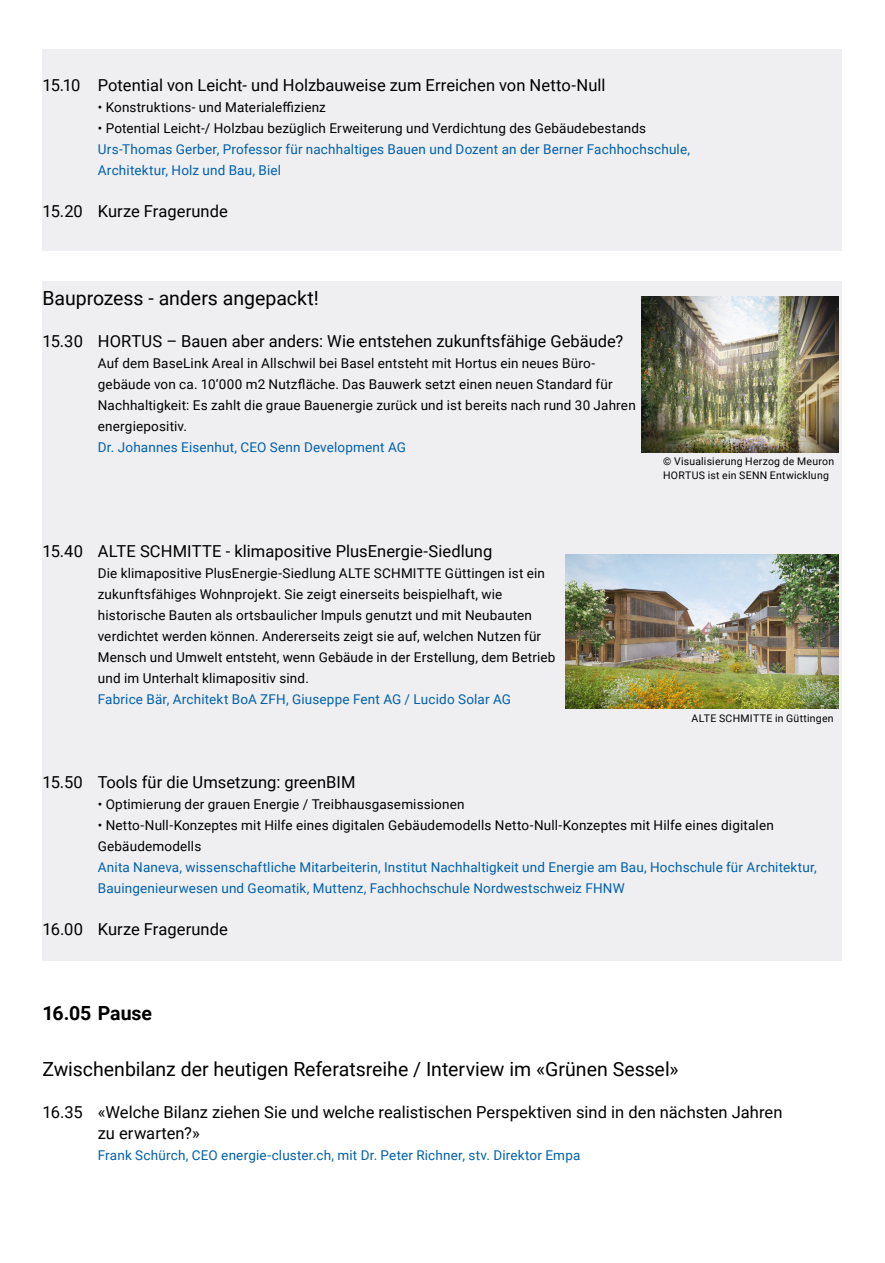
<style>
.page{position:relative;width:885px;height:1263px;background:#fff}
.page>*{position:absolute;margin:0;border:0;box-sizing:border-box;transform-origin:0 0}
.t1{font:19.5px "Roboto";color:#000}
.t2{font:700 19.5px "Roboto";letter-spacing:-.005em;color:#000}
.t3{font:16.5px/21px "Roboto";letter-spacing:.005em;color:#000}
.t4{font:13.5px/21px "Roboto";letter-spacing:.01em;color:#000}
.t5{font:13.5px/21px "Roboto";letter-spacing:.01em;color:#0060ac}
.t6{font:10.5px/13.5px "Roboto";letter-spacing:.025em;color:#000}
</style>
<div class="page">
<div style="left:43px;top:282px;width:799px;height:679px;background:#efeff1"></div>
<img style="left:566px;top:555px;width:272px;height:153px">
<img style="left:642px;top:296px;width:196px;height:157px">
<div style="left:43px;top:49px;width:799px;height:201px;background:#efeff1"></div>
<p class="t3" style="left:43px;top:74px;width:564px">15.10 Potential von Leicht- und Holzbauweise zum Erreichen von Netto-Null</p>
<p class="t4" style="left:98px;top:96px;width:229px">• Konstruktions- und Materialeffizienz</p>
<p class="t4" style="left:98px;top:117px;width:549px">• Potential Leicht-/ Holzbau bezüglich Erweiterung und Verdichtung des Gebäudebestands</p>
<p class="t5" style="left:98px;top:138px;width:593px">Urs-Thomas Gerber, Professor für nachhaltiges Bauen und Dozent an der Berner Fachhochschule,<br>Architektur, Holz und Bau, Biel</p>
<p class="t3" style="left:43px;top:200px;width:187px">15.20 Kurze Fragerunde</p>
<h1 class="t1" style="left:43px;top:284px;width:278px">Bauprozess - anders angepackt!</h1>
<p class="t3" style="left:43px;top:330px;width:582px">15.30 HORTUS – Bauen aber anders: Wie entstehen zukunftsfähige Gebäude?</p>
<p class="t4" style="left:98px;top:352px;width:539px">Auf dem BaseLink Areal in Allschwil bei Basel entsteht mit Hortus ein neues Büro&shy;gebäude von ca. 10‘000 m2 Nutzfläche. Das Bauwerk setzt einen neuen Standard für Nachhaltigkeit: Es zahlt die graue Bauenergie zurück und ist bereits nach rund 30 Jahren energiepositiv.</p>
<p class="t5" style="left:98px;top:436px;width:309px">Dr. Johannes Eisenhut, CEO Senn Development AG</p>
<p class="t3" style="left:43px;top:540px;width:451px">15.40 ALTE SCHMITTE - klimapositive PlusEnergie-Siedlung</p>
<p class="t4" style="left:98px;top:562px;width:459px">Die klimapositive PlusEnergie-Siedlung ALTE SCHMITTE Güttingen ist ein zukunftsfähiges Wohnprojekt. Sie zeigt einerseits beispielhaft, wie historische Bauten als ortsbaulicher Impuls genutzt und mit Neubauten verdichtet werden können. Andererseits zeigt sie auf, welchen Nutzen für Mensch und Umwelt entsteht, wenn Gebäude in der Erstellung, dem Betrieb und im Unterhalt klimapositiv sind.</p>
<p class="t5" style="left:98px;top:688px;width:414px">Fabrice Bär, Architekt BoA ZFH, Giuseppe Fent AG / Lucido Solar AG</p>
<p class="t6" style="left:663px;top:454px;width:172px">© Visualisierung Herzog de Meuron<br>HORTUS ist ein SENN Entwicklung</p>
<p class="t6" style="left:691px;top:711px;width:144px">ALTE SCHMITTE in Güttingen</p>
<p class="t3" style="left:43px;top:771px;width:314px">15.50 Tools für die Umsetzung: greenBIM</p>
<p class="t4" style="left:98px;top:793px;width:368px">• Optimierung der grauen Energie / Treibhausgasemissionen</p>
<p class="t4" style="left:98px;top:814px;width:677px">• Netto-Null-Konzeptes mit Hilfe eines digitalen Gebäudemodells Netto-Null-Konzeptes mit Hilfe eines digitalen<br>Gebäudemodells</p>
<p class="t5" style="left:98px;top:856px;width:720px">Anita Naneva, wissenschaftliche Mitarbeiterin, Institut Nachhaltigkeit und Energie am Bau, Hochschule für Architektur,<br>Bauingenieurwesen und Geomatik, Muttenz, Fachhochschule Nordwestschweiz FHNW</p>
<p class="t3" style="left:43px;top:918px;width:187px">16.00 Kurze Fragerunde</p>
<h1 class="t2" style="left:43px;top:1000px;width:111px">16.05 Pause</h1>
<h1 class="t1" style="left:43px;top:1055px;width:637px">Zwischenbilanz der heutigen Referatsreihe / Interview im «Grünen Sessel»</h1>
<p class="t3" style="left:98px;top:1101px;width:686px;text-indent:-55px">16.35 «Welche Bilanz ziehen Sie und welche realistischen Perspektiven sind in den nächsten Jahren zu erwarten?»</p>
<p class="t5" style="left:98px;top:1144px;width:484px">Frank Schürch, CEO energie-cluster.ch, mit Dr. Peter Richner, stv. Direktor Empa</p>
</div>
